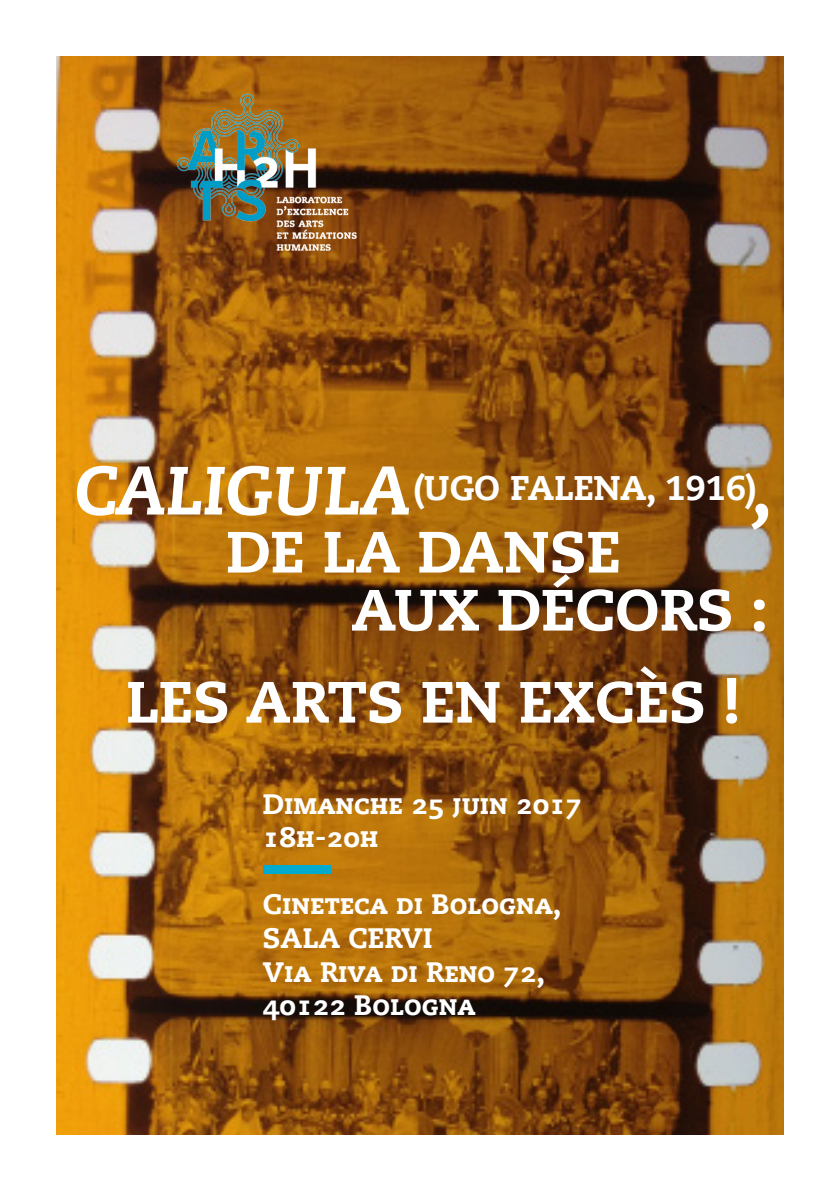
<style>
.page{position:relative;width:840px;height:1191px;background:#fff}
.page>*{position:absolute;margin:0;border:0;box-sizing:border-box;transform-origin:0 0}
.t1{font:italic 800 68px "Caecilia Com 86";color:#fff}
.t2{font:800 58px "Caecilia Com 85";color:#fff}
.t3{font:800 34px "Caecilia Com 85";color:#fff}
.t4{font:800 28px "Caecilia Com 85";color:#fff}
</style>
<div class="page">
<img style="left:57px;top:57px;width:725px;height:1077px">
<img style="left:144px;top:57px;width:250px;height:230px">
<div style="left:263px;top:865px;width:68px;height:8px;background:#00abcd"></div>
<p class="t1" style="left:75px;top:444px;width:337px">CALIGULA</p>
<p class="t3" style="left:413px;top:465px;width:344px">(UGO FALENA, 1916)</p>
<p class="t1" style="left:752px;top:444px;width:22px">,</p>
<p class="t2" style="left:226px;top:512px;width:396px">DE LA DANSE</p>
<p class="t2" style="left:351px;top:570px;width:418px">AUX DÉCORS :</p>
<p class="t2" style="left:125px;top:662px;width:616px">LES ARTS EN EXCÈS !</p>
<p class="t4" style="left:263px;top:784px;width:321px">Dimanche 25 juin 2017</p>
<p class="t4" style="left:263px;top:818px;width:117px">18h-20h</p>
<p class="t4" style="left:263px;top:885px;width:300px">Cineteca di Bologna,</p>
<p class="t4" style="left:263px;top:919px;width:171px">SALA CERVI</p>
<p class="t4" style="left:263px;top:952px;width:283px">Via Riva di Reno 72,</p>
<p class="t4" style="left:263px;top:986px;width:214px">40122 Bologna</p>
</div>
